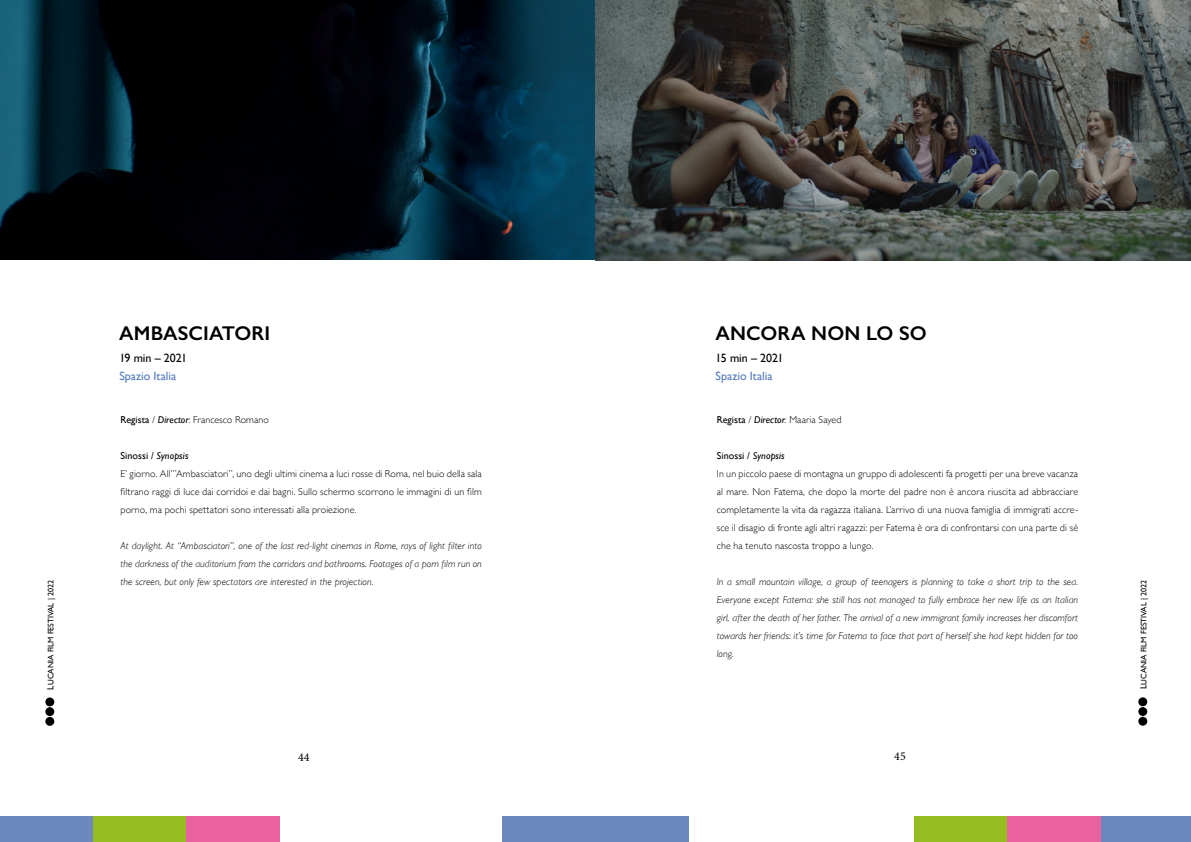
<style>
.page{position:relative;width:1191px;height:842px;background:#fff}
.page>*{position:absolute;margin:0;border:0;box-sizing:border-box;transform-origin:0 0}
.t1{font:600 20px "Gill Sans";letter-spacing:.005em;color:#000}
.t2{font:12px "Gill Sans";color:#5279bc}
.t3{font:12px "Gill Sans";letter-spacing:-.005em;color:#000}
.t4{font:12px "Minion Pro";color:#000}
.t5{font:300 10px/18px "Gill Sans";letter-spacing:.01em;color:#000}
.t6{font:italic 300 10px/18px "Gill Sans";letter-spacing:.005em;color:#000;text-align:justify}
.t7{font:8px "Gill Sans";color:#000}
.s1{font-weight:400}
.s2{font-style:italic}
.s3{font-weight:400;font-style:italic}
.s4{font-size:9px}
</style>
<div class="page">
<img style="left:1px;top:0;width:1190px;height:260px">
<div style="left:45px;top:717px;width:9px;height:9px;background:#000;border-radius:50%"></div>
<div style="left:45px;top:707px;width:9px;height:9px;background:#000;border-radius:50%"></div>
<div style="left:45px;top:697px;width:9px;height:9px;background:#000;border-radius:50%"></div>
<div style="left:0;top:817px;width:93px;height:25px;background:#6c88be"></div>
<div style="left:93px;top:817px;width:93px;height:25px;background:#95bc20"></div>
<div style="left:186px;top:817px;width:93px;height:25px;background:#ea619f"></div>
<div style="left:502px;top:816px;width:187px;height:26px;background:#6d88be"></div>
<div style="left:1098px;top:817px;width:93px;height:25px;background:#6c88be"></div>
<div style="left:1138px;top:717px;width:9px;height:9px;background:#000;border-radius:50%"></div>
<div style="left:1138px;top:707px;width:9px;height:9px;background:#000;border-radius:50%"></div>
<div style="left:1138px;top:697px;width:9px;height:9px;background:#000;border-radius:50%"></div>
<div style="left:914px;top:817px;width:93px;height:25px;background:#95bc20"></div>
<div style="left:1007px;top:817px;width:94px;height:25px;background:#ea619f"></div>
<h1 class="t1" style="left:119px;top:321px;width:153px">AMBASCIATORI</h1>
<h1 class="t1" style="left:715px;top:321px;width:213px">ANCORA NON LO SO</h1>
<p class="t3" style="left:119px;top:351px;width:69px">19 min – 2021</p>
<p class="t2" style="left:119px;top:369px;width:58px">Spazio Italia</p>
<p class="t3" style="left:715px;top:351px;width:69px">15 min – 2021</p>
<p class="t2" style="left:715px;top:369px;width:58px">Spazio Italia</p>
<p class="t5" style="left:717px;top:410px;width:126px"><span class="s1">Regista</span> <span class="s2">/</span> <span class="s3">Director</span><span class="s2">:</span> Maaria Sayed</p>
<p class="t5" style="left:717px;top:446px;width:363px"><span class="s1">Sinossi /</span> <span class="s3">Synopsis<br></span>In un piccolo paese di montagna un gruppo di adolescenti fa progetti per una breve vacanza al mare. Non Fatema, che dopo la morte del padre non è ancora riuscita ad abbracciare completamente la vita da ragazza italiana. L’arrivo di una nuova famiglia di immigrati accre&shy;sce il disagio di fronte agli altri ragazzi: per Fatema è ora di confrontarsi con una parte di sè che ha tenuto nascosta troppo a lungo.</p>
<p class="t6" style="left:717px;top:572px;width:363px">In a small mountain village, a group of teenagers is planning to take a short trip to the sea.<br>Everyone except Fatema: she still has not managed to fully embrace her new life as an Italian girl, after the death of her father. The arrival of a new immigrant family increases her discomfort towards her friends: it’s time for Fatema to face that part of herself she had kept hidden for too long.</p>
<p class="t5" style="left:120px;top:410px;width:150px"><span class="s1">Regista</span> <span class="s2">/</span> <span class="s3">Director</span><span class="s2">:</span> Francesco Romano</p>
<p class="t5" style="left:120px;top:446px;width:363px"><span class="s1">Sinossi /</span> <span class="s3">Synopsis<br></span>E’ giorno. All’”Ambasciatori”, uno degli ultimi cinema a luci rosse di Roma, nel buio della sala filtrano raggi di luce dai corridoi e dai bagni. Sullo schermo scorrono le immagini di un film porno, ma pochi spettatori sono interessati alla proiezione.</p>
<p class="t6" style="left:120px;top:537px;width:363px">At daylight. At “Ambasciatori”, one of the last red-light cinemas in Rome, rays of light filter into the darkness of the auditorium from the corridors and bathrooms. Footages of a porn film run on the screen, but only few spectators are interested in the projection.</p>
<p class="t7" style="left:46px;top:689px;width:111px;rotate:-90deg"><span class="s4">L</span>UCANIA FILM FESTIVAL | 2022</p>
<p class="t7" style="left:1139px;top:689px;width:111px;rotate:-90deg"><span class="s4">L</span>UCANIA FILM FESTIVAL | 2022</p>
<p class="t4" style="left:298px;top:749px;width:13px">44</p>
<p class="t4" style="left:894px;top:748px;width:13px">45</p>
</div>
